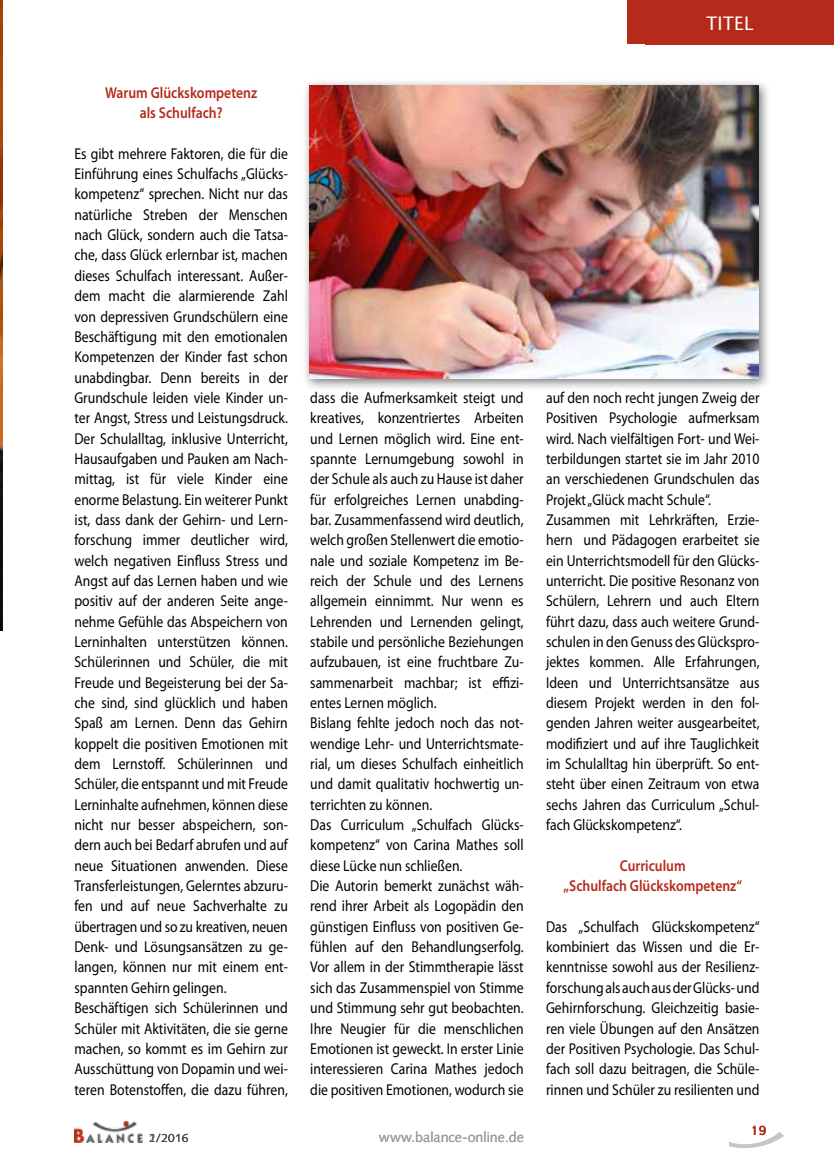
<style>
.page{position:relative;width:834px;height:1166px;background:#fff}
.page>*{position:absolute;margin:0;border:0;box-sizing:border-box;transform-origin:0 0}
.t1{font:500 19.25px "Stone Sans Std";letter-spacing:.02em;color:#fff}
.t2{font:15.75px/20.3px "Myriad Pro";color:#000;scale:.87 1}
.t3{font:600 15.75px/20.3px "Myriad Pro";color:#b52a1a;text-align:center;scale:.87 1}
.t4{font:14.35px "Syntax LT Std";color:#9c9d9d}
.t5{font:12.6px "Copperplate Gothic Std 30 AB";color:#b52a1a}
.t6{font:11.72px "Syntax LT Std";color:#444343}
</style>
<div class="page">
<div style="left:645px;top:0;width:188px;height:45px;background:#b52a1a"></div>
<img style="left:75px;top:1122px;width:68px;height:20px">
<div style="left:627px;top:0;width:206px;height:43px;background:#b52a1a"></div>
<svg style="left:729px;top:1132px;width:54px;height:16px"></svg>
<img style="left:0;top:0;width:3px;height:630px">
<div style="left:302px;top:78px;width:468px;height:313px;background:#000;opacity:.52"></div>
<img style="left:309px;top:85px;width:449px;height:294px">
<p class="t1" style="left:706px;top:12px;width:48px">Titel</p>
<p class="t1" style="left:720px;top:13px;width:48px">Titel</p>
<p class="t3" style="left:105px;top:82px;width:176px">Warum Glückskompetenz als Schulfach?</p>
<p class="t2" style="left:74px;top:143px;width:247px">Es gibt mehrere Faktoren, die für die Einführung eines Schulfachs „Glücks&shy;kompetenz“ sprechen. Nicht nur das natürliche Streben der Menschen nach Glück, sondern auch die Tatsa&shy;che, dass Glück erlernbar ist, machen dieses Schulfach interessant. Außer&shy;dem macht die alarmierende Zahl von depressiven Grundschülern eine Beschäftigung mit den emotionalen Kompetenzen der Kinder fast schon unabdingbar. Denn bereits in der Grundschule leiden viele Kinder un&shy;ter Angst, Stress und Leistungsdruck.<br>Der Schulalltag, inklusive Unterricht, Hausaufgaben und Pauken am Nach&shy;mittag, ist für viele Kinder eine enorme Belastung. Ein weiterer Punkt ist, dass dank der Gehirn- und Lern&shy;forschung immer deutlicher wird, welch negativen Einfluss Stress und Angst auf das Lernen haben und wie positiv auf der anderen Seite ange&shy;nehme Gefühle das Abspeichern von Lerninhalten unterstützen können.<br>Schülerinnen und Schüler, die mit Freude und Begeisterung bei der Sa&shy;che sind, sind glücklich und haben Spaß am Lernen. Denn das Gehirn koppelt die positiven Emotionen mit dem Lernstoff. Schülerinnen und Schüler, die entspannt und mit Freude Lerninhalte aufnehmen, können diese nicht nur besser abspeichern, son&shy;dern auch bei Bedarf abrufen und auf neue Situationen anwenden. Diese Transferleistungen, Gelerntes abzuru&shy;fen und auf neue Sachverhalte zu übertragen und so zu kreativen, neuen Denk- und Lösungsansätzen zu ge&shy;langen, können nur mit einem ent&shy;spannten Gehirn gelingen.<br>Beschäftigen sich Schülerinnen und Schüler mit Aktivitäten, die sie gerne machen, so kommt es im Gehirn zur Ausschüttung von Dopamin und wei&shy;teren Botenstoffen, die dazu führen,</p>
<p class="t6" style="left:149px;top:1130px;width:41px">1/2016</p>
<p class="t6" style="left:149px;top:1130px;width:8px">2</p>
<p class="t2" style="left:310px;top:387px;width:247px">dass die Aufmerksamkeit steigt und kreatives, konzentriertes Arbeiten und Lernen möglich wird. Eine ent&shy;spannte Lernumgebung sowohl in der Schule als auch zu Hause ist daher für erfolgreiches Lernen unabding&shy;bar. Zusammenfassend wird deutlich, welch großen Stellenwert die emotio&shy;nale und soziale Kompetenz im Be&shy;reich der Schule und des Lernens allgemein einnimmt. Nur wenn es Lehrenden und Lernenden gelingt, stabile und persönliche Beziehungen aufzubauen, ist eine fruchtbare Zu&shy;sammenarbeit machbar; ist effizi&shy;entes Lernen möglich.<br>Bislang fehlte jedoch noch das not&shy;wendige Lehr- und Unterrichtsmate&shy;rial, um dieses Schulfach einheitlich und damit qualitativ hochwertig un&shy;terrichten zu können.<br>Das Curriculum „Schulfach Glücks&shy;kompetenz“ von Carina Mathes soll diese Lücke nun schließen.<br>Die Autorin bemerkt zunächst wäh&shy;rend ihrer Arbeit als Logopädin den günstigen Einfluss von positiven Ge&shy;fühlen auf den Behandlungserfolg.<br>Vor allem in der Stimmtherapie lässt sich das Zusammenspiel von Stimme und Stimmung sehr gut beobachten.<br>Ihre Neugier für die menschlichen Emotionen ist geweckt. In erster Linie interessieren Carina Mathes jedoch die positiven Emotionen, wodurch sie</p>
<p class="t2" style="left:546px;top:387px;width:247px">auf den noch recht jungen Zweig der Positiven Psychologie aufmerksam wird. Nach vielfältigen Fort- und Wei&shy;terbildungen startet sie im Jahr 2010 an verschiedenen Grundschulen das Projekt „Glück macht Schule“.<br>Zusammen mit Lehrkräften, Erzie&shy;hern und Pädagogen erarbeitet sie ein Unterrichtsmodell für den Glücks&shy;unterricht. Die positive Resonanz von Schülern, Lehrern und auch Eltern führt dazu, dass auch weitere Grund&shy;schulen in den Genuss des Glückspro&shy;jektes kommen. Alle Erfahrungen, Ideen und Unterrichtsansätze aus diesem Projekt werden in den fol&shy;genden Jahren weiter ausgearbeitet, modifiziert und auf ihre Tauglichkeit im Schulalltag hin überprüft. So ent&shy;steht über einen Zeitraum von etwa sechs Jahren das Curriculum „Schul&shy;fach Glückskompetenz“.</p>
<p class="t3" style="left:563px;top:855px;width:207px">Curriculum<br>„Schulfach Glückskompetenz“</p>
<p class="t2" style="left:546px;top:916px;width:247px;text-align:justify">Das „Schulfach Glückskompetenz“ kombiniert das Wissen und die Er&shy;kenntnisse sowohl aus der Resilienz&shy;forschung als auch aus der Glücks- und Gehirnforschung. Gleichzeitig basie&shy;ren viele Übungen auf den Ansätzen der Positiven Psychologie. Das Schul&shy;fach soll dazu beitragen, die Schüle&shy;rinnen und Schüler zu resilienten und</p>
<p class="t4" style="left:379px;top:1128px;width:146px">www.balance-online.de</p>
<p class="t5" style="left:750px;top:1122px;width:17px">19</p>
</div>
